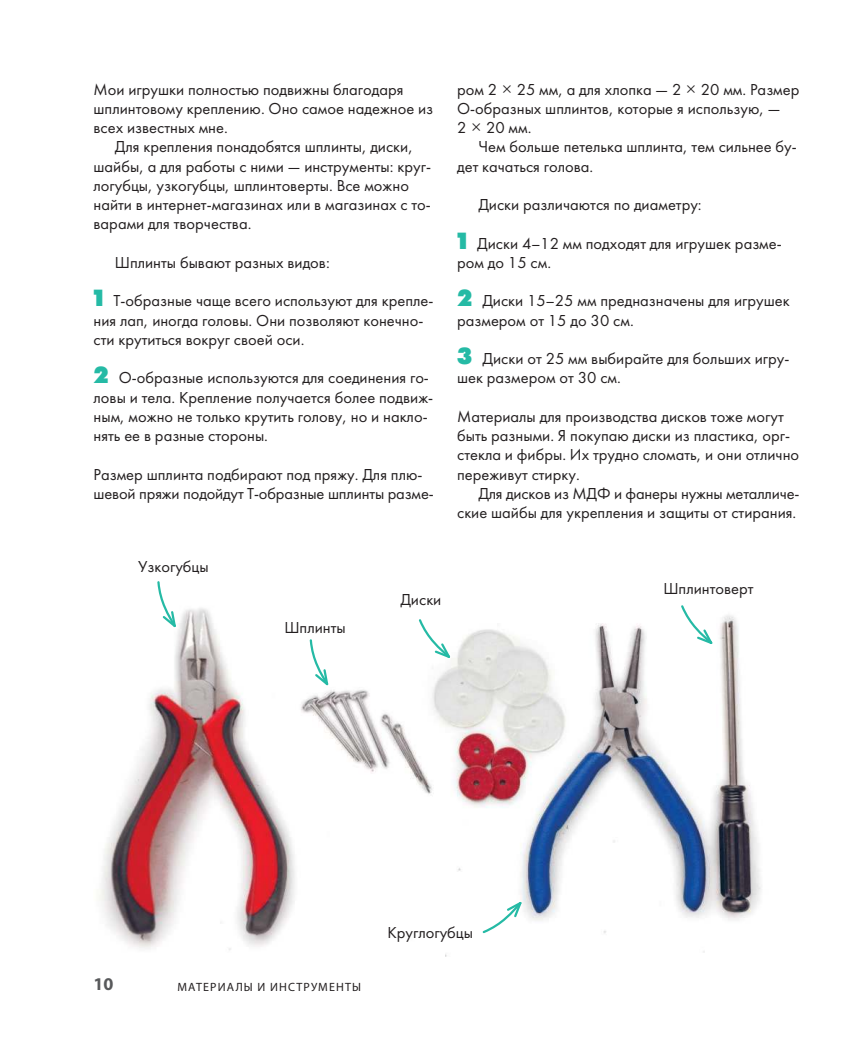
<style>
.page{position:relative;width:859px;height:1063px;background:#fff}
.page>*{position:absolute;margin:0;border:0;box-sizing:border-box;transform-origin:0 0}
.t1{font:700 18px "Myriad Pro";color:#58595b}
.t2{font:16.5px/19.2px "Futura Book C";color:#231f20}
.t3{font:12px "Myriad Pro";letter-spacing:.095em;color:#231f20}
.s1{font-family:"Futura Press Press";font-size:25.5px;color:#25baa5}
.s2{font-family:"Newton"}
</style>
<div class="page">
<img style="left:99px;top:608px;width:662px;height:349px">
<svg style="left:156px;top:581px;width:22px;height:51px"></svg>
<svg style="left:308px;top:638px;width:22px;height:52px"></svg>
<svg style="left:417px;top:617px;width:37px;height:44px"></svg>
<svg style="left:679px;top:605px;width:37px;height:42px"></svg>
<svg style="left:481px;top:898px;width:44px;height:37px"></svg>
<p class="t2" style="left:94px;top:81px;width:341px">Мои игрушки полностью подвижны благодаря шплинтовому креплению. Оно самое надежное из всех известных мне.</p>
<p class="t2" style="left:94px;top:138px;width:339px;text-indent:21px">Для крепления понадобятся шплинты, диски, шайбы, а для работы с ними — инструменты: круг&shy;логубцы, узкогубцы, шплинтоверты. Все можно найти в интернет-магазинах или в магазинах с то&shy;варами для творчества.</p>
<p class="t2" style="left:115px;top:254px;width:216px">Шплинты бывают разных видов:</p>
<p class="t2" style="left:94px;top:293px;width:341px"><span class="s1">1</span> Т-образные чаще всего используют для крепле&shy;ния лап, иногда головы. Они позволяют конечно&shy;сти крутиться вокруг своей оси.</p>
<p class="t2" style="left:94px;top:370px;width:341px"><span class="s1">2</span> О-образные используются для соединения го&shy;ловы и тела. Крепление получается более подвиж&shy;ным, можно не только крутить голову, но и накло&shy;нять ее в разные стороны.</p>
<p class="t2" style="left:94px;top:466px;width:342px">Размер шплинта подбирают под пряжу. Для плю&shy;шевой пряжи подойдут Т-образные шплинты разме-</p>
<p class="t2" style="left:138px;top:558px;width:72px">Узкогубцы</p>
<p class="t2" style="left:284px;top:619px;width:63px">Шплинты</p>
<p class="t2" style="left:400px;top:592px;width:42px">Диски</p>
<p class="t2" style="left:457px;top:81px;width:344px">ром 2 <span class="s2">×</span> 25 мм, а для хлопка — 2 <span class="s2">×</span> 20 мм. Размер<br>О-образных шплинтов, которые я использую, —<br>2 <span class="s2">×</span> 20 мм.</p>
<p class="t2" style="left:457px;top:138px;width:341px;text-indent:21px">Чем больше петелька шплинта, тем сильнее бу&shy;дет качаться голова.</p>
<p class="t2" style="left:478px;top:196px;width:225px">Диски различаются по диаметру:</p>
<p class="t2" style="left:457px;top:235px;width:326px"><span class="s1">1</span> Диски 4–12 мм подходят для игрушек разме&shy;ром до 15 см.</p>
<p class="t2" style="left:457px;top:293px;width:334px"><span class="s1">2</span> Диски 15–25 мм предназначены для игрушек размером от 15 до 30 см.</p>
<p class="t2" style="left:457px;top:350px;width:334px"><span class="s1">3</span> Диски от 25 мм выбирайте для больших игру&shy;шек размером от 30 см.</p>
<p class="t2" style="left:457px;top:408px;width:344px">Материалы для производства дисков тоже могут быть разными. Я покупаю диски из пластика, орг&shy;стекла и фибры. Их трудно сломать, и они отлично переживут стирку.</p>
<p class="t2" style="left:457px;top:485px;width:344px;text-align:right">Для дисков из МДФ и фанеры нужны металличе&shy;ские шайбы для укрепления и защиты от стирания.</p>
<p class="t2" style="left:663px;top:580px;width:92px">Шплинтоверт</p>
<p class="t1" style="left:94px;top:973px;width:21px">10</p>
<p class="t3" style="left:177px;top:982px;width:185px">Материалы и инСтруМенты</p>
<p class="t2" style="left:387px;top:924px;width:87px">Круглогубцы</p>
</div>
